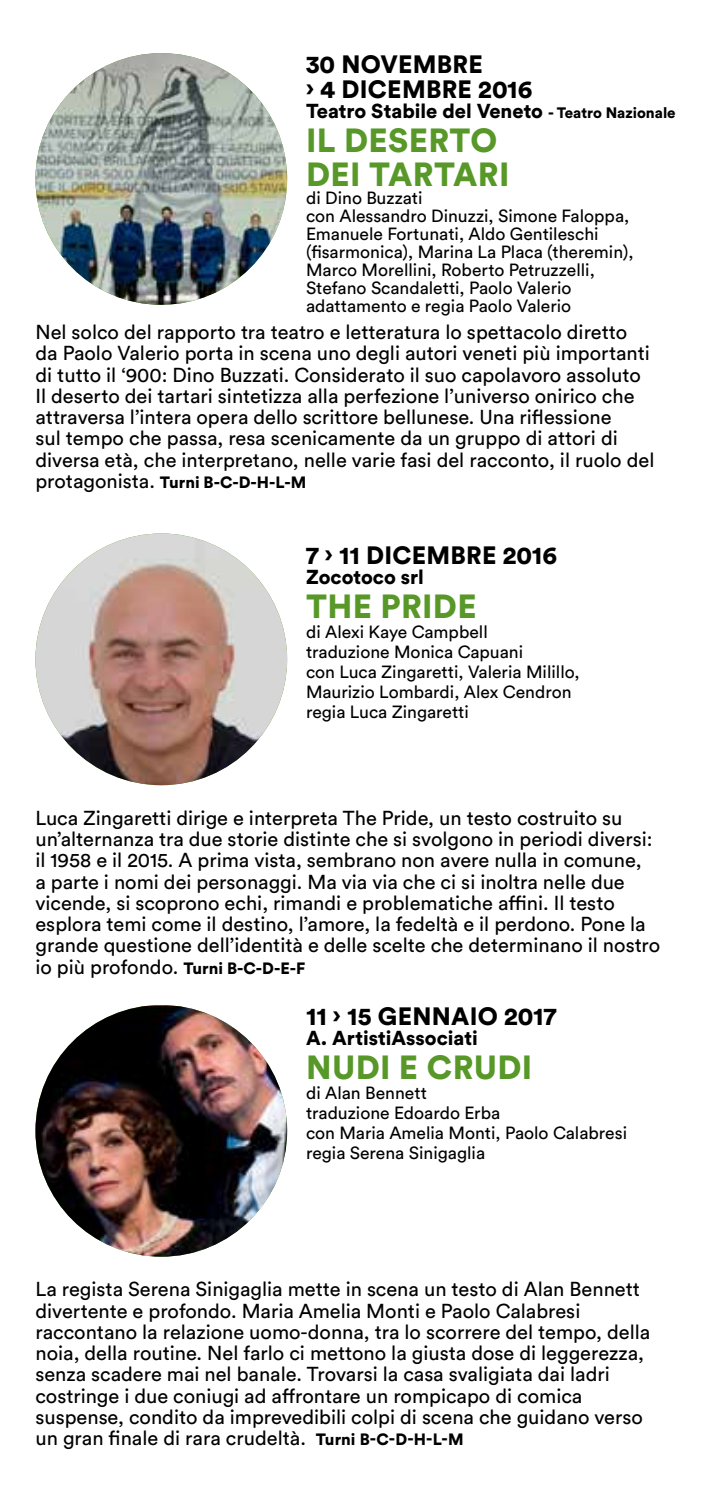
<style>
.page{position:relative;width:709px;height:1489px;background:#fff}
.page>*{position:absolute;margin:0;border:0;box-sizing:border-box;transform-origin:0 0}
.t1{font:900 33.25px/33.8px "Circular Std";letter-spacing:.01em;color:#579828}
.t2{font:900 24.75px/25px "Circular Std";letter-spacing:.01em;color:#000}
.t3{font:20px/21.2px "Circular Std";color:#000}
.t4{font:900 20px "Circular Std";color:#000}
.t5{font:17.5px/20px "Circular Std";color:#000}
.t6{font:900 16.25px "Circular Std";color:#000}
.s1{font-size:15px}
.s2{font-weight:400;font-size:20px}
.s3{font-weight:900;font-size:16.25px}
</style>
<div class="page">
<img style="left:35px;top:53px;width:252px;height:252px;border-radius:126px">
<img style="left:35px;top:533px;width:252px;height:252px;border-radius:126px">
<img style="left:35px;top:1004px;width:252px;height:252px;border-radius:126px">
<p class="t2" style="left:306px;top:51px;width:228px">30 NOVEMBRE<br>› 4 DICEMBRE 2016</p>
<p class="t4" style="left:306px;top:98px;width:371px">Teatro Stabile del Veneto <span class="s1">- Teatro Nazionale</span></p>
<h1 class="t1" style="left:306px;top:123px;width:205px">IL DESERTO<br>DEI TARTARI</h1>
<p class="t5" style="left:306px;top:188px;width:329px;line-height:18px">di Dino Buzzati<br>con Alessandro Dinuzzi, Simone Faloppa, Emanuele Fortunati, Aldo Gentileschi (fisarmonica), Marina La Placa (theremin), Marco Morellini, Roberto Petruzzelli, Stefano Scandaletti, Paolo Valerio adattamento e regia Paolo Valerio</p>
<p class="t3" style="left:35px;top:321px;width:620px">Nel solco del rapporto tra teatro e letteratura lo spettacolo diretto da Paolo Valerio porta in scena uno degli autori veneti più importanti di tutto il ‘900: Dino Buzzati. Considerato il suo capolavoro assoluto Il deserto dei tartari sintetizza alla perfezione l’universo onirico che attraversa l’intera opera dello scrittore bellunese. Una riflessione<br>sul tempo che passa, resa scenicamente da un gruppo di attori di diversa età, che interpretano, nelle varie fasi del racconto, il ruolo del</p>
<p class="t6" style="left:35px;top:471px;width:272px"><span class="s2">protagonista.</span> Turni B-C-D-H-L-M</p>
<p class="t2" style="left:306px;top:542px;width:252px">7 › 11 DICEMBRE 2016</p>
<p class="t4" style="left:306px;top:564px;width:119px">Zocotoco srl</p>
<h1 class="t1" style="left:306px;top:588px;width:172px">THE PRIDE</h1>
<p class="t5" style="left:306px;top:621px;width:275px">di Alexi Kaye Campbell<br>traduzione Monica Capuani<br>con Luca Zingaretti, Valeria Milillo,<br>Maurizio Lombardi, Alex Cendron regia Luca Zingaretti</p>
<p class="t3" style="left:35px;top:806px;width:626px">Luca Zingaretti dirige e interpreta The Pride, un testo costruito su un’alternanza tra due storie distinte che si svolgono in periodi diversi: il 1958 e il 2015. A prima vista, sembrano non avere nulla in comune,<br>a parte i nomi dei personaggi. Ma via via che ci si inoltra nelle due vicende, si scoprono echi, rimandi e problematiche affini. Il testo esplora temi come il destino, l’amore, la fedeltà e il perdono. Pone la grande questione dell’identità e delle scelte che determinano il nostro io più profondo. <span class="s3">Turni B-C-D-E-F</span></p>
<p class="t2" style="left:306px;top:1003px;width:252px">11 › 15 GENNAIO 2017</p>
<p class="t4" style="left:306px;top:1024px;width:173px">A. ArtistiAssociati</p>
<h1 class="t1" style="left:306px;top:1049px;width:227px">NUDI E CRUDI</h1>
<p class="t5" style="left:306px;top:1082px;width:322px">di Alan Bennett<br>traduzione Edoardo Erba<br>con Maria Amelia Monti, Paolo Calabresi regia Serena Sinigaglia</p>
<p class="t3" style="left:35px;top:1278px;width:616px">La regista Serena Sinigaglia mette in scena un testo di Alan Bennett divertente e profondo. Maria Amelia Monti e Paolo Calabresi raccontano la relazione uomo-donna, tra lo scorrere del tempo, della noia, della routine. Nel farlo ci mettono la giusta dose di leggerezza, senza scadere mai nel banale. Trovarsi la casa svaligiata dai ladri costringe i due coniugi ad affrontare un rompicapo di comica suspense, condito da imprevedibili colpi di scena che guidano verso un gran finale di rara crudeltà. <span class="s3">Turni B-C-D-H-L-M</span></p>
</div>
